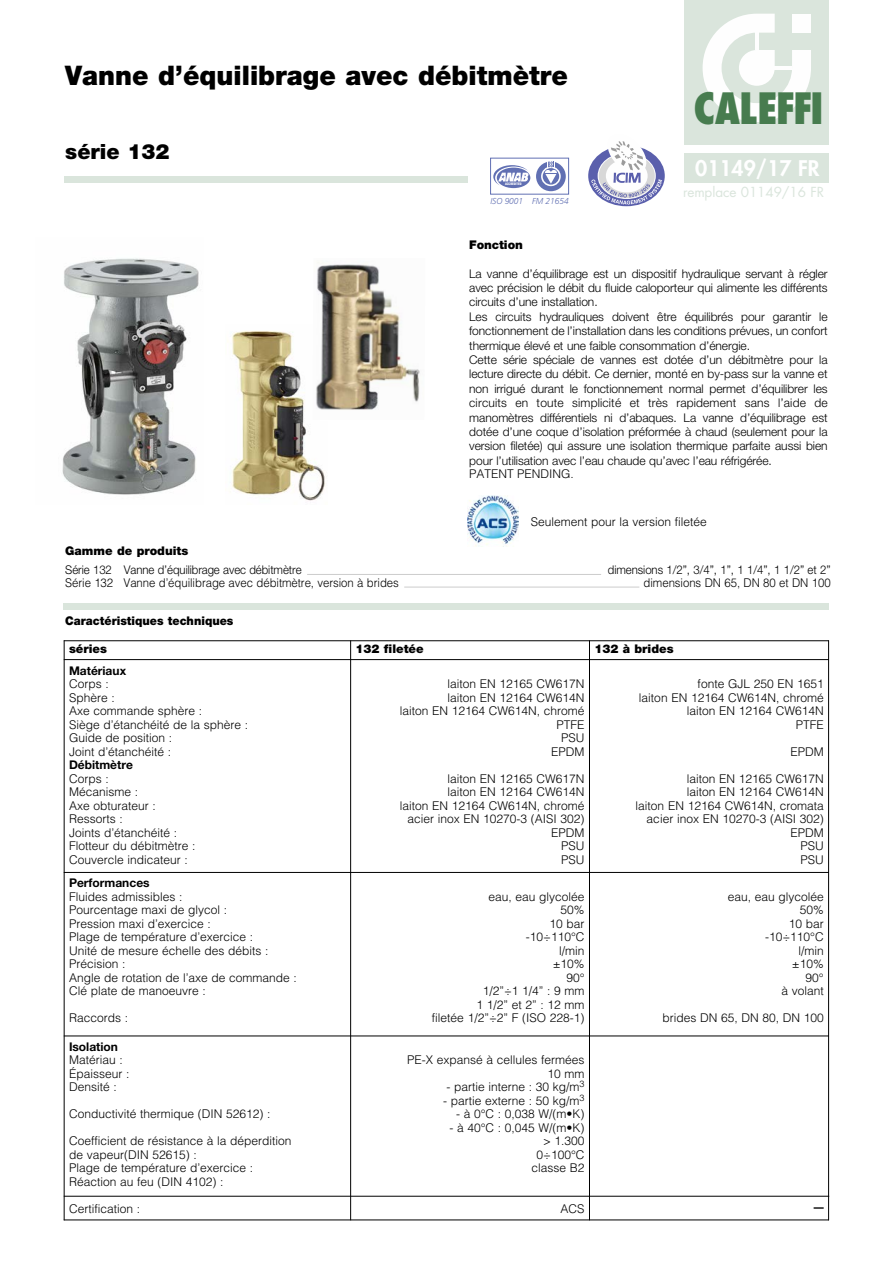
<style>
.page{position:relative;width:893px;height:1263px;background:#fff}
.page>*{position:absolute;margin:0;border:0;box-sizing:border-box;transform-origin:0 0}
.t1{font:800 condensed 42px "Futura";letter-spacing:-.035em;color:#477c4f}
.t2{font:900 27px "Helvetica Neue LT Std";color:#000}
.t3{font:800 21px "Futura";color:#fff}
.t4{font:900 21px "Helvetica Neue LT Std";color:#000}
.t5{font:18px "Helvetica";color:#000}
.t6{font:13.5px "Futura";letter-spacing:-.005em;color:#dae5dc}
.t7{font:300 12px/13.5px "Helvetica";color:#000;text-align:right}
.t8{font:300 12px/14.4px "Helvetica Neue LT Std";letter-spacing:-.005em;color:#000}
.t9{font:300 12px "Helvetica";color:#000;scale:.95 1}
.t10{font:300 12px "Helvetica Neue LT Std";letter-spacing:-.005em;color:#000;scale:.95 1}
.t11{font:700 12px "Helvetica Neue LT Std";color:#000}
.t12{font:900 12px "Helvetica Neue LT Std";color:#000}
.t13{font:900 12px "Helvetica Neue LT Std";color:#000;scale:.95 1}
.t14{font:900 12px "Helvetica Neue";color:#000}
.t15{font:italic 300 8.7px "Frutiger";letter-spacing:-.005em;color:#6170b3}
.t16{font:900 condensed 3.15px "Helvetica";letter-spacing:.005em;color:#fefefe}
</style>
<div class="page">
<div style="left:685px;top:153px;width:144px;height:30px;background:#dae5dc"></div>
<div style="left:64px;top:604px;width:765px;height:6px;background:#dae5dc"></div>
<hr style="left:307px;top:574px;width:294px;height:1px;background:#ccc">
<div style="left:685px;top:0;width:144px;height:145px;background:#dae5dc"></div>
<svg style="left:703px;top:14px;width:108px;height:108px"></svg>
<hr style="left:755px;top:32px;width:4px;height:18px;background:#fefefe">
<hr style="left:774px;top:66px;width:18px;height:4px;background:#fefefe">
<img style="left:232px;top:331px;width:93px;height:170px">
<img style="left:313px;top:262px;width:107px;height:158px">
<div style="left:64px;top:176px;width:404px;height:7px;background:#dae5dc"></div>
<img style="left:468px;top:495px;width:50px;height:51px">
<div style="left:497px;top:168px;width:33px;height:20px;background:#6170b3;border-radius:50%"></div>
<svg style="left:493px;top:165px;width:36px;height:20px"></svg>
<div style="left:490px;top:158px;width:79px;height:37px;border:1px solid #6170b3"></div>
<svg style="left:536px;top:161px;width:30px;height:30px"></svg>
<svg style="left:541px;top:166px;width:20px;height:20px"></svg>
<div style="left:543px;top:168px;width:16px;height:17px;background:#6170b3;border-radius:50%"></div>
<svg style="left:545px;top:161px;width:12px;height:23px"></svg>
<svg style="left:588px;top:145px;width:77px;height:61px"></svg>
<svg style="left:591px;top:141px;width:71px;height:64px"></svg>
<img style="left:62px;top:258px;width:137px;height:237px">
<hr style="left:64px;top:640px;width:1px;height:580px;background:#000">
<hr style="left:350px;top:640px;width:1px;height:580px;background:#000">
<hr style="left:589px;top:640px;width:1px;height:580px;background:#000">
<hr style="left:828px;top:640px;width:1px;height:580px;background:#000">
<hr style="left:64px;top:640px;width:765px;height:1px;background:#000">
<hr style="left:64px;top:659px;width:765px;height:1px;background:#000">
<hr style="left:64px;top:872px;width:765px;height:1px;background:#000">
<hr style="left:64px;top:1035px;width:765px;height:1px;background:#000">
<hr style="left:64px;top:1219px;width:765px;height:1px;background:#000">
<hr style="left:404px;top:587px;width:235px;height:1px;background:#ccc">
<hr style="left:64px;top:1196px;width:765px;height:1px;background:#000">
<h2 class="t2" style="left:65px;top:65px;width:504px">Vanne d’équilibrage avec débitmètre</h2>
<h3 class="t4" style="left:65px;top:144px;width:106px">série 132</h3>
<p class="t16" style="left:505px;top:182px;width:18px">ACCREDITED</p>
<p class="t15" style="left:490px;top:197px;width:80px">ISO 9001 FM 21654</p>
<h1 class="t1" style="left:693px;top:91px;width:132px">CALEFFI</h1>
<h3 class="t3" style="left:695px;top:158px;width:126px">01149/17 FR</h3>
<p class="t6" style="left:683px;top:186px;width:143px">remplace 01149/16 FR</p>
<p class="t12" style="left:469px;top:240px;width:55px">Fonction</p>
<p class="t8" style="left:469px;top:267px;width:360px">La vanne d’équilibrage est un dispositif hydraulique servant à régler avec précision le débit du fluide caloporteur qui alimente les différents circuits d’une installation.<br>Les circuits hydrauliques doivent être équilibrés pour garantir le fonctionnement de l’installation dans les conditions prévues, un confort thermique élevé et une faible consommation d’énergie.<br>Cette série spéciale de vannes est dotée d’un débitmètre pour la lecture directe du débit. Ce dernier, monté en by-pass sur la vanne et non irrigué durant le fonctionnement normal permet d’équilibrer les circuits en toute simplicité et très rapidement sans l’aide de manomètres différentiels ni d’abaques. La vanne d’équilibrage est dotée d’une coque d’isolation préformée à chaud (seulement pour la version filetée) qui assure une isolation thermique parfaite aussi bien pour l’utilisation avec l’eau chaude qu’avec l’eau réfrigérée.</p>
<p class="t7" style="left:469px;top:466px;width:106px">PATENT PENDING.</p>
<p class="t7" style="left:531px;top:514px;width:178px">Seulement pour la version filetée</p>
<p class="t14" style="left:65px;top:547px;width:125px">Gamme de produits</p>
<p class="t10" style="left:65px;top:565px;width:250px">Série 132 Vanne d’équilibrage avec débitmètre</p>
<p class="t10" style="left:608px;top:565px;width:236px">dimensions 1/2”, 3/4”, 1”, 1 1/4”, 1 1/2” et 2”</p>
<p class="t9" style="left:65px;top:572px;width:353px">Série 132 Vanne d’équilibrage avec débitmètre, version à brides</p>
<p class="t9" style="left:644px;top:572px;width:198px">dimensions DN 65, DN 80 et DN 100</p>
<p class="t13" style="left:65px;top:617px;width:179px">Caractéristiques techniques</p>
<p class="t12" style="left:69px;top:644px;width:40px">séries</p>
<p class="t12" style="left:355px;top:644px;width:70px">132 filetée</p>
<p class="t12" style="left:594px;top:644px;width:81px">132 à brides</p>
<p class="t11" style="left:69px;top:666px;width:59px">Matériaux</p>
<p class="t7" style="left:69px;top:676px;width:181px;text-align:left">Corps :<br>Sphère :<br>Axe commande sphère :<br>Siège d’étanchéité de la sphère :<br>Guide de position :<br>Joint d’étanchéité :</p>
<p class="t11" style="left:69px;top:760px;width:65px">Débitmètre</p>
<p class="t7" style="left:69px;top:771px;width:128px;text-align:left">Corps :<br>Mécanisme :<br>Axe obturateur :<br>Ressorts :<br>Joints d’étanchéité :<br>Flotteur du débitmètre :<br>Couvercle indicateur :</p>
<p class="t7" style="left:400px;top:676px;width:186px">laiton EN 12165 CW617N<br>laiton EN 12164 CW614N<br>laiton EN 12164 CW614N, chromé<br>PTFE<br>PSU<br>EPDM</p>
<p class="t7" style="left:400px;top:771px;width:186px">laiton EN 12165 CW617N<br>laiton EN 12164 CW614N<br>laiton EN 12164 CW614N, chromé acier inox EN 10270-3 (AISI 302)<br>EPDM<br>PSU<br>PSU</p>
<p class="t7" style="left:639px;top:676px;width:186px">fonte GJL 250 EN 1651<br>laiton EN 12164 CW614N, chromé laiton EN 12164 CW614N<br>PTFE</p>
<p class="t7" style="left:790px;top:744px;width:35px">EPDM</p>
<p class="t7" style="left:636px;top:771px;width:190px">laiton EN 12165 CW617N<br>laiton EN 12164 CW614N<br>laiton EN 12164 CW614N, cromata acier inox EN 10270-3 (AISI 302)<br>EPDM<br>PSU<br>PSU</p>
<p class="t11" style="left:69px;top:879px;width:82px">Performances</p>
<p class="t7" style="left:69px;top:889px;width:229px;text-align:left">Fluides admissibles :<br>Pourcentage maxi de glycol :<br>Pression maxi d’exercice :<br>Plage de température d’exercice :<br>Unité de mesure échelle des débits :<br>Précision :<br>Angle de rotation de l’axe de commande :<br>Clé plate de manoeuvre :</p>
<p class="t7" style="left:69px;top:1010px;width:61px">Raccords :</p>
<p class="t11" style="left:69px;top:1042px;width:51px">Isolation</p>
<p class="t7" style="left:69px;top:1052px;width:62px;text-align:left">Matériau :<br>Épaisseur :<br>Densité :</p>
<p class="t7" style="left:69px;top:1106px;width:203px">Conductivité thermique (DIN 52612) :</p>
<p class="t7" style="left:69px;top:1133px;width:224px;text-align:left">Coefficient de résistance à la déperdition de vapeur(DIN 52615) :<br>Plage de température d’exercice :<br>Réaction au feu (DIN 4102) :</p>
<p class="t7" style="left:69px;top:1201px;width:73px">Certification :</p>
<p class="t7" style="left:432px;top:889px;width:154px">eau, eau glycolée<br>50%<br>10 bar<br>-10÷110°C<br>l/min<br>±10%<br>90°<br>1/2”÷1 1/4” : 9 mm<br>1 1/2” et 2” : 12 mm<br>filetée 1/2”÷2” F (ISO 228-1)</p>
<p class="t7" style="left:728px;top:889px;width:98px">eau, eau glycolée<br>50%<br>10 bar -10÷110°C<br>l/min<br>±10%<br>90°<br>à volant</p>
<p class="t7" style="left:662px;top:1010px;width:163px">brides DN 65, DN 80, DN 100</p>
<p class="t7" style="left:407px;top:1052px;width:179px">PE-X expansé à cellules fermées<br>10 mm</p>
<p class="t7" style="left:447px;top:1079px;width:140px">- partie interne : 30 kg/m<sup>3</sup></p>
<p class="t7" style="left:443px;top:1093px;width:143px">- partie externe : 50 kg/m<sup>3</sup></p>
<p class="t7" style="left:456px;top:1106px;width:130px">- à 0°C : 0,038 W/(m•K)</p>
<p class="t7" style="left:449px;top:1120px;width:137px">- à 40°C : 0,045 W/(m•K) &gt; 1.300<br>0÷100°C<br>classe B2</p>
<p class="t7" style="left:561px;top:1201px;width:25px">ACS</p>
<h3 class="t5" style="left:814px;top:1200px;width:12px">–</h3>
</div>
